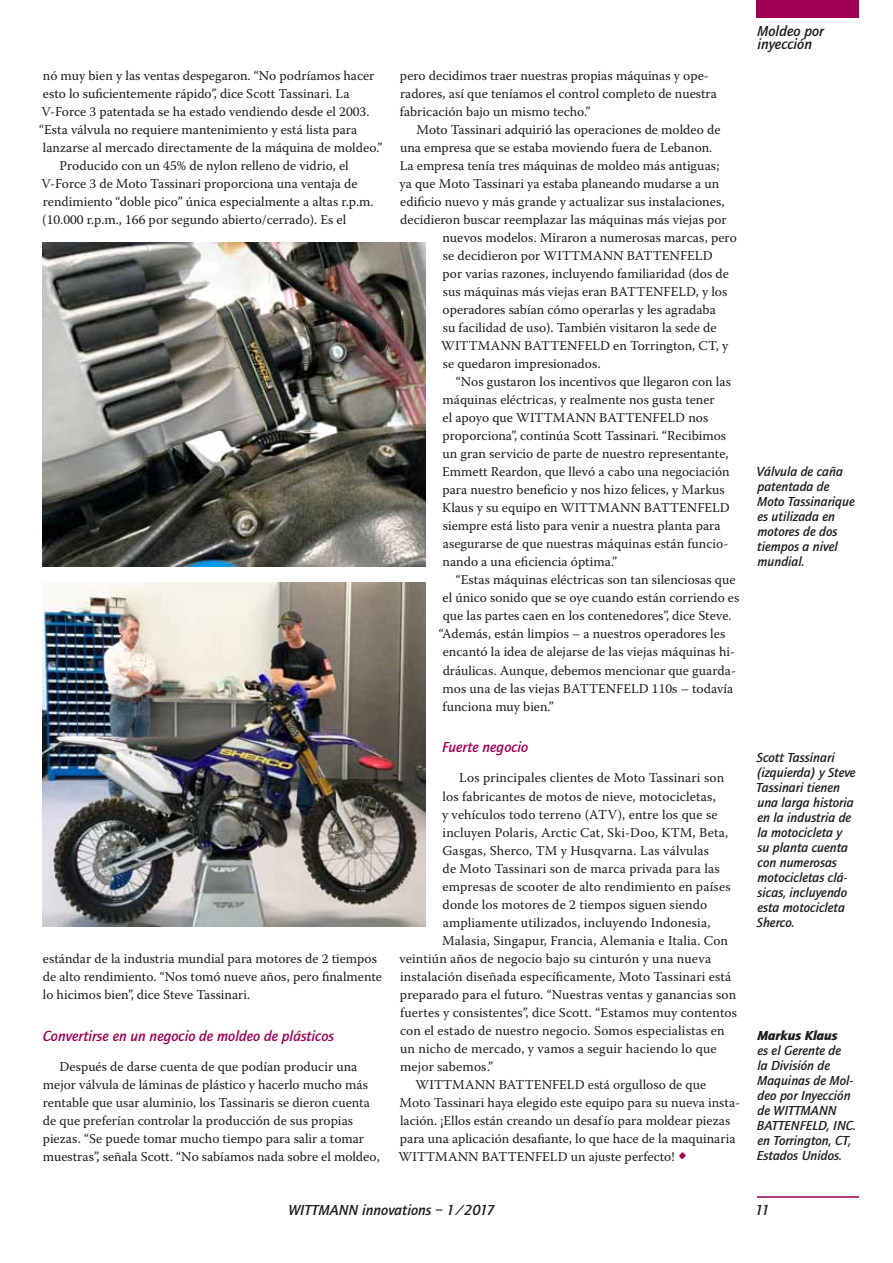
<style>
.page{position:relative;width:893px;height:1263px;background:#fff}
.page>*{position:absolute;margin:0;border:0;box-sizing:border-box;transform-origin:0 0}
.t1{font:italic 500 15px "Quay Sans";color:#9e0054}
.t2{font:italic 500 15px/13.5px "Quay Sans";color:#1d1d1b}
.t3{font:13.5px/18px "Warnock Pro";color:#1d1d1b}
.t4{font:italic 500 13.5px/15px "Quay Sans";color:#1d1d1b}
.t5{font:italic 900 13.5px "Quay Sans";color:#1d1d1b}
.s1{font-size:24px;color:#9e0054}
</style>
<div class="page">
<div style="left:757px;top:0;width:102px;height:18px;background:#9e0054"></div>
<hr style="left:757px;top:1196px;width:102px;height:2px;background:#9e0054">
<img style="left:43px;top:583px;width:382px;height:344px">
<img style="left:42px;top:242px;width:383px;height:324px">
<p class="t3" style="left:43px;top:66px;width:333px">nó muy bien y las ventas despegaron. “No podríamos hacer</p>
<p class="t3" style="left:43px;top:84px;width:308px">esto lo suficientemente rápido”, dice Scott Tassinari. La</p>
<p class="t3" style="left:41px;top:102px;width:330px">V-Force 3 patentada se ha estado vendiendo desde el 2003.</p>
<p class="t3" style="left:39px;top:120px;width:320px">“Esta válvula no requiere mantenimiento y está lista para</p>
<p class="t3" style="left:43px;top:138px;width:341px">lanzarse al mercado directamente de la máquina de moldeo.”</p>
<p class="t3" style="left:60px;top:156px;width:291px">Producido con un 45% de nylon relleno de vidrio, el</p>
<p class="t3" style="left:41px;top:174px;width:318px">V-Force 3 de Moto Tassinari proporciona una ventaja de</p>
<p class="t3" style="left:43px;top:192px;width:332px">rendimiento “doble pico” única especialmente a altas r.p.m.</p>
<p class="t3" style="left:42px;top:210px;width:305px">(10.000 r.p.m., 166 por segundo abierto/cerrado). Es el</p>
<p class="t3" style="left:43px;top:949px;width:341px">estándar de la industria mundial para motores de 2 tiempos de alto rendimiento. “Nos tomó nueve años, pero finalmente lo hicimos bien”, dice Steve Tassinari.</p>
<p class="t1" style="left:43px;top:1027px;width:293px">Convertirse en un negocio de moldeo de plásticos</p>
<p class="t3" style="left:43px;top:1057px;width:338px;text-indent:17px">Después de darse cuenta de que podían producir una mejor válvula de láminas de plástico y hacerlo mucho más rentable que usar aluminio, los Tassinaris se dieron cuenta de que preferían controlar la producción de sus propias piezas. “Se puede tomar mucho tiempo para salir a tomar muestras”, señala Scott. “No sabíamos nada sobre el moldeo,</p>
<p class="t3" style="left:400px;top:66px;width:318px">pero decidimos traer nuestras propias máquinas y ope&shy;radores, así que teníamos el control completo de nuestra fabricación bajo un mismo techo.”</p>
<p class="t3" style="left:416px;top:120px;width:305px">Moto Tassinari adquirió las operaciones de moldeo de</p>
<p class="t3" style="left:400px;top:138px;width:314px">una empresa que se estaba moviendo fuera de Lebanon.</p>
<p class="t3" style="left:400px;top:156px;width:321px">La empresa tenía tres máquinas de moldeo más antiguas;</p>
<p class="t3" style="left:399px;top:174px;width:321px">ya que Moto Tassinari ya estaba planeando mudarse a un</p>
<p class="t3" style="left:400px;top:192px;width:326px">edificio nuevo y más grande y actualizar sus instalaciones,</p>
<p class="t3" style="left:400px;top:210px;width:328px">decidieron buscar reemplazar las máquinas más viejas por</p>
<p class="t3" style="left:443px;top:228px;width:296px">nuevos modelos. Miraron a numerosas marcas, pero</p>
<p class="t3" style="left:443px;top:246px;width:271px">se decidieron por WITTMANN BATTENFELD</p>
<p class="t3" style="left:442px;top:264px;width:288px">por varias razones, incluyendo familiaridad (dos de</p>
<p class="t3" style="left:443px;top:282px;width:286px">sus máquinas más viejas eran BATTENFELD, y los</p>
<p class="t3" style="left:443px;top:300px;width:275px">operadores sabían cómo operarlas y les agradaba</p>
<p class="t3" style="left:443px;top:318px;width:275px">su facilidad de uso). También visitaron la sede de</p>
<p class="t3" style="left:441px;top:336px;width:289px">WITTMANN BATTENFELD en Torrington, CT, y</p>
<p class="t3" style="left:443px;top:354px;width:159px">se quedaron impresionados.</p>
<p class="t3" style="left:456px;top:372px;width:277px">“Nos gustaron los incentivos que llegaron con las</p>
<p class="t3" style="left:442px;top:390px;width:274px">máquinas eléctricas, y realmente nos gusta tener</p>
<p class="t3" style="left:443px;top:408px;width:267px">el apoyo que WITTMANN BATTENFELD nos</p>
<p class="t3" style="left:442px;top:426px;width:285px">proporciona”, continúa Scott Tassinari. “Recibimos</p>
<p class="t3" style="left:443px;top:444px;width:287px">un gran servicio de parte de nuestro representante,</p>
<p class="t3" style="left:442px;top:463px;width:289px">Emmett Reardon, que llevó a cabo una negociación</p>
<p class="t3" style="left:442px;top:481px;width:284px">para nuestro beneficio y nos hizo felices, y Markus</p>
<p class="t3" style="left:442px;top:499px;width:289px">Klaus y su equipo en WITTMANN BATTENFELD</p>
<p class="t3" style="left:443px;top:517px;width:279px">siempre está listo para venir a nuestra planta para</p>
<p class="t3" style="left:443px;top:535px;width:287px">asegurarse de que nuestras máquinas están funcio-</p>
<p class="t3" style="left:443px;top:553px;width:176px">nando a una eficiencia óptima.”</p>
<p class="t3" style="left:456px;top:571px;width:281px">“Estas máquinas eléctricas son tan silenciosas que</p>
<p class="t3" style="left:443px;top:589px;width:298px">el único sonido que se oye cuando están corriendo es</p>
<p class="t3" style="left:443px;top:607px;width:290px">que las partes caen en los contenedores”, dice Steve.</p>
<p class="t3" style="left:439px;top:625px;width:288px">“Además, están limpios – a nuestros operadores les</p>
<p class="t3" style="left:443px;top:643px;width:294px">encantó la idea de alejarse de las viejas máquinas hi-</p>
<p class="t3" style="left:443px;top:661px;width:295px">dráulicas. Aunque, debemos mencionar que guarda-</p>
<p class="t3" style="left:443px;top:679px;width:292px">mos una de las viejas BATTENFELD 110s – todavía</p>
<p class="t3" style="left:443px;top:697px;width:113px">funciona muy bien.”</p>
<p class="t1" style="left:442px;top:739px;width:88px">Fuerte negocio</p>
<p class="t3" style="left:459px;top:769px;width:266px">Los principales clientes de Moto Tassinari son</p>
<p class="t3" style="left:443px;top:787px;width:275px">los fabricantes de motos de nieve, motocicletas,</p>
<p class="t3" style="left:442px;top:805px;width:277px">y vehículos todo terreno (ATV), entre los que se</p>
<p class="t3" style="left:443px;top:823px;width:287px">incluyen Polaris, Arctic Cat, Ski-Doo, KTM, Beta,</p>
<p class="t3" style="left:442px;top:841px;width:268px">Gasgas, Sherco, TM y Husqvarna. Las válvulas</p>
<p class="t3" style="left:443px;top:859px;width:279px">de Moto Tassinari son de marca privada para las</p>
<p class="t3" style="left:443px;top:877px;width:289px">empresas de scooter de alto rendimiento en países</p>
<p class="t3" style="left:443px;top:895px;width:266px">donde los motores de 2 tiempos siguen siendo</p>
<p class="t3" style="left:443px;top:913px;width:269px">ampliamente utilizados, incluyendo Indonesia,</p>
<p class="t3" style="left:442px;top:931px;width:288px">Malasia, Singapur, Francia, Alemania e Italia. Con</p>
<p class="t3" style="left:400px;top:949px;width:313px">veintiún años de negocio bajo su cinturón y una nueva</p>
<p class="t3" style="left:400px;top:967px;width:333px">instalación diseñada específicamente, Moto Tassinari está</p>
<p class="t3" style="left:400px;top:985px;width:338px">preparado para el futuro. “Nuestras ventas y ganancias son</p>
<p class="t3" style="left:400px;top:1003px;width:339px">fuertes y consistentes”, dice Scott. “Estamos muy contentos</p>
<p class="t3" style="left:400px;top:1021px;width:326px">con el estado de nuestro negocio. Somos especialistas en</p>
<p class="t3" style="left:400px;top:1039px;width:318px">un nicho de mercado, y vamos a seguir haciendo lo que</p>
<p class="t3" style="left:400px;top:1057px;width:95px">mejor sabemos.”</p>
<p class="t3" style="left:416px;top:1075px;width:292px">WITTMANN BATTENFELD está orgulloso de que</p>
<p class="t3" style="left:399px;top:1093px;width:342px">Moto Tassinari haya elegido este equipo para su nueva insta-</p>
<p class="t3" style="left:400px;top:1111px;width:332px">lación. ¡Ellos están creando un desafío para moldear piezas</p>
<p class="t3" style="left:400px;top:1129px;width:337px">para una aplicación desafiante, lo que hace de la maquinaria</p>
<p class="t3" style="left:399px;top:1147px;width:290px">WITTMANN BATTENFELD un ajuste perfecto! <span class="s1">•</span></p>
<p class="t2" style="left:757px;top:24px;width:68px">Moldeo por inyección</p>
<p class="t4" style="left:757px;top:464px;width:100px">Válvula de caña patentada de<br>Moto Tassinarique es utilizada en motores de dos tiempos a nivel mundial.</p>
<p class="t4" style="left:756px;top:750px;width:101px">Scott Tassinari (izquierda) y Steve<br>Tassinari tienen una larga historia en la industria de la motocicleta y su planta cuenta con numerosas motocicletas clá&shy;sicas, incluyendo esta motocicleta<br>Sherco.</p>
<p class="t5" style="left:757px;top:1027px;width:82px">Markus Klaus</p>
<p class="t4" style="left:757px;top:1043px;width:101px">es el Gerente de<br>la División de<br>Maquinas de Mol&shy;deo por Inyección de WITTMANN<br>BATTENFELD, INC. en Torrington, CT,<br>Estados Unidos.</p>
<p class="t2" style="left:288px;top:1203px;width:208px">WITTMANN innovations – 1/2017</p>
<p class="t2" style="left:755px;top:1203px;width:16px">11</p>
</div>
